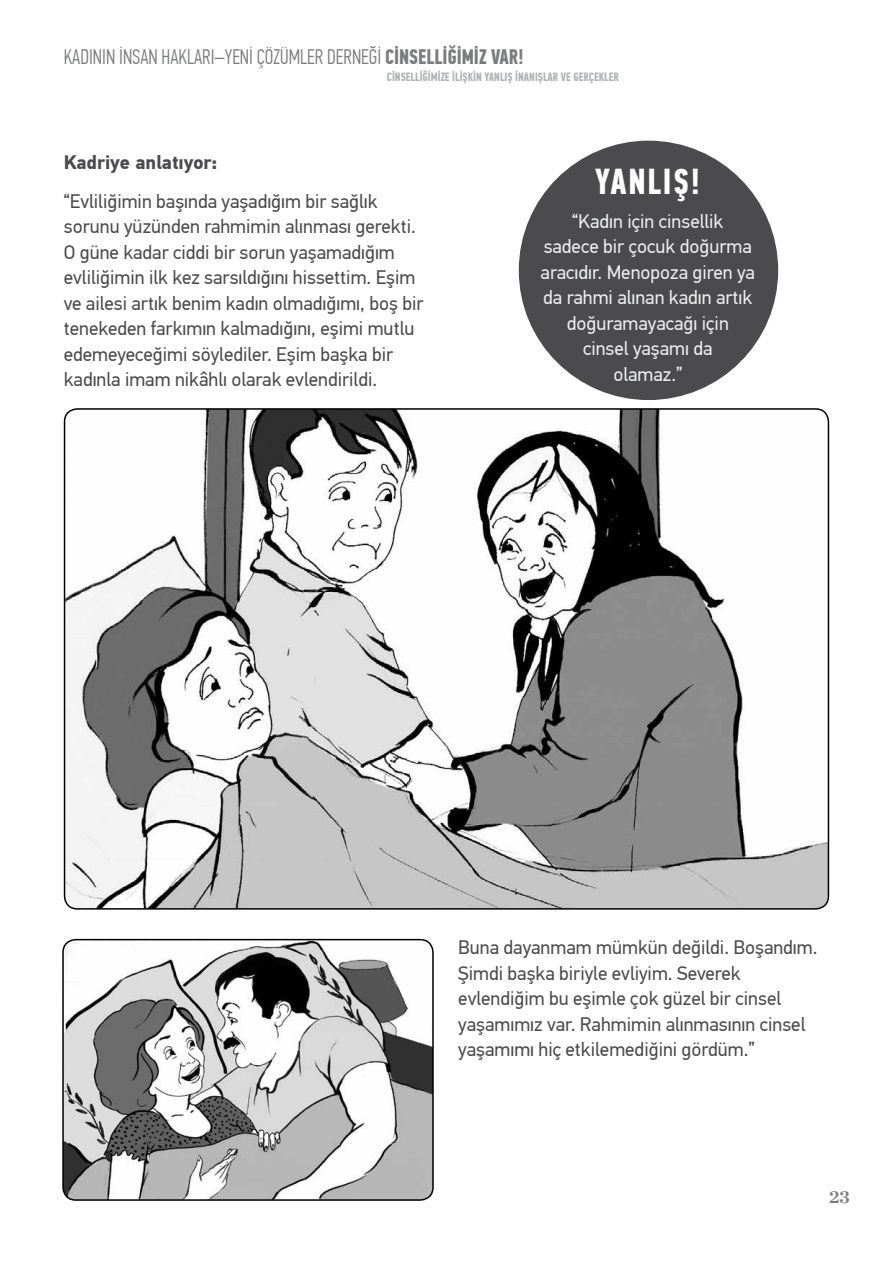
<style>
.page{position:relative;width:893px;height:1263px;background:#fff}
.page>*{position:absolute;margin:0;border:0;box-sizing:border-box;transform-origin:0 0}
.t1{font:700 36px "PF Din Text Comp Pro";letter-spacing:.05em;color:#fff}
.t2{font:300 21px "PF Din Text Comp Pro";color:#7b7c7e}
.t3{font:19.5px/25.5px "PF Din Text Pro";color:#4b4b4d}
.t4{font:19.5px/25.5px "PF Din Text Pro";color:#eceded;text-align:center}
.t5{font:700 19.5px "PF Din Text Pro";color:#4b4b4d}
.t6{font:700 18px "Chronicle Deck";color:#7b7c7e}
.t7{font:700 12px "PF Din Text Comp Pro";color:#b1b3b4}
.s1{font-weight:700}
</style>
<div class="page">
<img style="left:65px;top:409px;width:763px;height:500px">
<img style="left:63px;top:940px;width:370px;height:260px">
<div style="left:62px;top:939px;width:372px;height:262px;border:2px solid #000;border-radius:13px"></div>
<div style="left:519px;top:141px;width:259px;height:259px;background:#4b4b4d;border-radius:50%"></div>
<p class="t2" style="left:64px;top:45px;width:462px">KADININ İNSAN HAKLARI–YENİ ÇÖZÜMLER DERNEĞİ <span class="s1">CİNSELLİĞİMİZ VAR!</span></p>
<p class="t7" style="left:387px;top:70px;width:233px">CİNSELLİĞİMİZE İLİŞKİN YANLIŞ İNANIŞLAR VE GERÇEKLER</p>
<p class="t5" style="left:64px;top:151px;width:155px">Kadriye anlatıyor:</p>
<p class="t3" style="left:64px;top:188px;width:361px">“Evliliğimin başında yaşadığım bir sağlık sorunu yüzünden rahmimin alınması gerekti.<br>O güne kadar ciddi bir sorun yaşamadığım evliliğimin ilk kez sarsıldığını hissettim. Eşim ve ailesi artık benim kadın olmadığımı, boş bir tenekeden farkımın kalmadığını, eşimi mutlu edemeyeceğimi söylediler. Eşim başka bir kadınla imam nikâhlı olarak evlendirildi.</p>
<h1 class="t1" style="left:595px;top:160px;width:107px">YANLIŞ!</h1>
<p class="t4" style="left:541px;top:209px;width:216px">“Kadın için cinsellik<br>sadece bir çocuk doğurma aracıdır. Menopoza giren ya da rahmi alınan kadın artık doğuramayacağı için<br>cinsel yaşamı da<br>olamaz.”</p>
<p class="t3" style="left:458px;top:935px;width:361px">Buna dayanmam mümkün değildi. Boşandım.<br>Şimdi başka biriyle evliyim. Severek evlendiğim bu eşimle çok güzel bir cinsel yaşamımız var. Rahmimin alınmasının cinsel yaşamımı hiç etkilemediğini gördüm.”</p>
<p class="t6" style="left:829px;top:1182px;width:22px">23</p>
</div>
